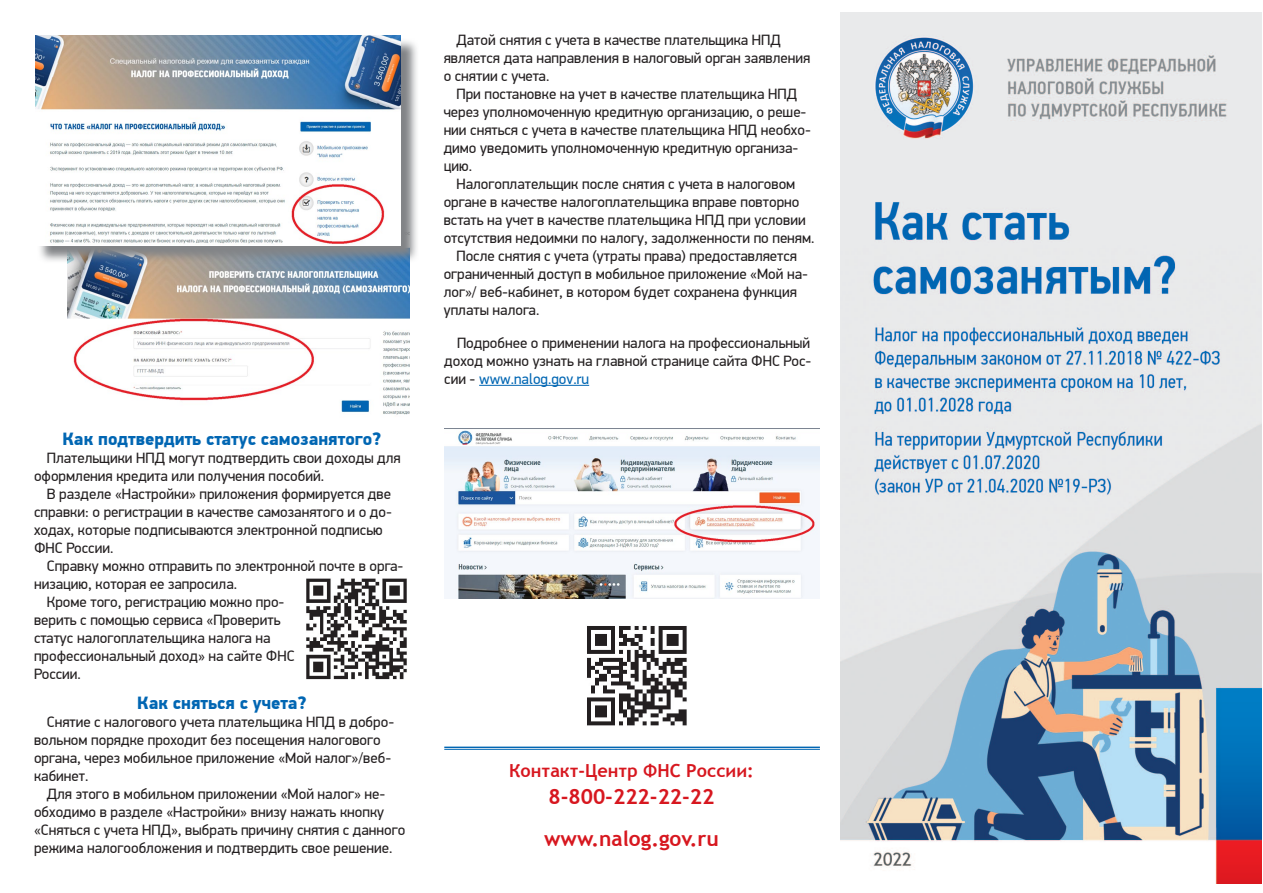
<style>
.page{position:relative;width:1263px;height:893px;background:#fff}
.page>*{position:absolute;margin:0;border:0;box-sizing:border-box;transform-origin:0 0}
.t1{font:700 21px "Trebuchet MS";color:#d7171f}
.t2{font:900 18px "PF Din Display Pro";color:#0166b3}
.t3{font:700 18px "Trebuchet MS";color:#d7171f}
.t4{font:15px/18px "PF Din Display Pro";color:#231f20}
.s1{color:#0166b3}
</style>
<div class="page">
<hr style="left:444px;top:747px;width:376px;height:1px;background:#0166b3">
<hr style="left:444px;top:749px;width:376px;height:1px;background:#0166b3">
<img style="left:587px;top:626px;width:100px;height:100px">
<img style="left:68px;top:264px;width:342px;height:151px">
<svg style="left:40px;top:41px;width:377px;height:223px;background:#939ba3"></svg>
<img style="left:35px;top:36px;width:366px;height:209px">
<img style="left:306px;top:578px;width:101px;height:102px">
<img style="left:444px;top:428px;width:375px;height:171px">
<hr style="left:479px;top:385px;width:110px;height:1px;background:#0166b3">
<img style="left:840px;top:12px;width:421px;height:872px">
<p class="t2" style="left:62px;top:428px;width:320px">Как подтвердить статус самозанятого?</p>
<p class="t4" style="left:34px;top:449px;width:368px;text-indent:13px">Плательщики НПД могут подтвердить свои доходы для оформления кредита или получения пособий.</p>
<p class="t4" style="left:34px;top:485px;width:359px;text-indent:13px">В разделе «Настройки» приложения формируется две справки: о регистрации в качестве самозанятого и о до&shy;ходах, которые подписываются электронной подписью ФНС России.</p>
<p class="t4" style="left:34px;top:557px;width:371px;text-indent:13px">Справку можно отправить по электронной почте в орга&shy;низацию, которая ее запросила.</p>
<p class="t4" style="left:34px;top:593px;width:262px;text-indent:13px">Кроме того, регистрацию можно про&shy;верить с помощью сервиса «Проверить статус налогоплательщика налога на профессиональный доход» на сайте ФНС<br>России.</p>
<p class="t2" style="left:137px;top:692px;width:171px">Как сняться с учета?</p>
<p class="t4" style="left:34px;top:713px;width:362px;text-indent:13px">Снятие с налогового учета плательщика НПД в добро&shy;вольном порядке проходит без посещения налогового органа, через мобильное приложение «Мой налог»/веб&shy;кабинет.</p>
<p class="t4" style="left:34px;top:785px;width:373px;text-indent:13px">Для этого в мобильном приложении «Мой налог» не&shy;обходимо в разделе «Настройки» внизу нажать кнопку «Сняться с учета НПД», выбрать причину снятия с данного режима налогообложения и подтвердить свое решение.</p>
<p class="t4" style="left:444px;top:31px;width:368px;text-indent:13px">Датой снятия с учета в качестве плательщика НПД является дата направления в налоговый орган заявления о снятии с учета.</p>
<p class="t4" style="left:444px;top:85px;width:369px;text-indent:13px">При постановке на учет в качестве плательщика НПД через уполномоченную кредитную организацию, о реше&shy;нии сняться с учета в качестве плательщика НПД необхо&shy;димо уведомить уполномоченную кредитную организа&shy;цию.</p>
<p class="t4" style="left:444px;top:175px;width:372px;text-indent:13px">Налогоплательщик после снятия с учета в налоговом органе в качестве налогоплательщика вправе повторно встать на учет в качестве плательщика НПД при условии отсутствия недоимки по налогу, задолженности по пеням.</p>
<p class="t4" style="left:444px;top:247px;width:366px;text-indent:13px">После снятия с учета (утраты права) предоставляется ограниченный доступ в мобильное приложение «Мой на&shy;лог»/ веб-кабинет, в котором будет сохранена функция уплаты налога.</p>
<p class="t4" style="left:444px;top:334px;width:368px;text-align:justify;text-indent:13px">Подробнее о применении налога на профессиональный доход можно узнать на главной странице сайта ФНС Рос&shy;сии - <span class="s1">www.nalog.gov.ru</span></p>
<p class="t3" style="left:509px;top:759px;width:246px">Контакт-Центр ФНС России:</p>
<p class="t1" style="left:548px;top:783px;width:168px">8-800-222-22-22</p>
<p class="t1" style="left:544px;top:825px;width:176px">www.nalog.gov.ru</p>
</div>
